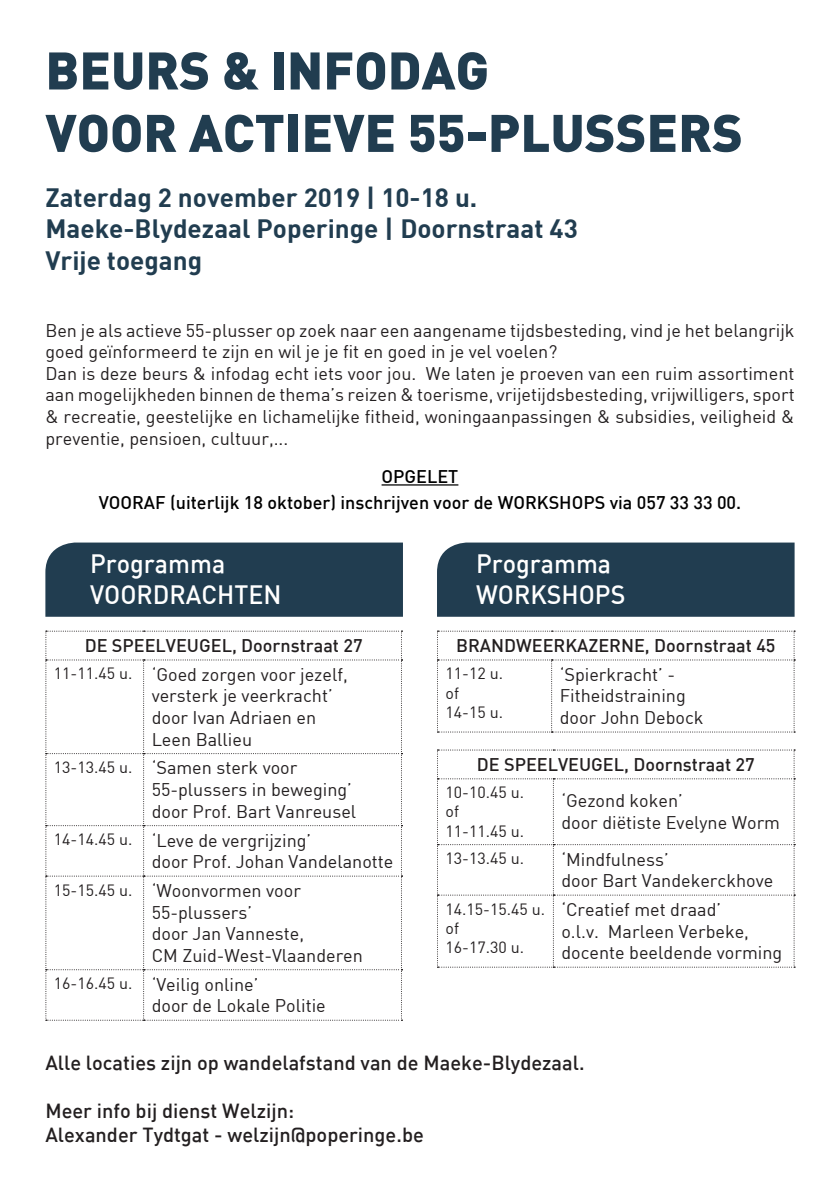
<style>
.page{position:relative;width:840px;height:1191px;background:#fff}
.page>*{position:absolute;margin:0;border:0;box-sizing:border-box;transform-origin:0 0}
.t1{font:900 52px/62.4px "DIN";color:#213d50}
.t2{font:700 26px/31.2px "DIN";color:#213d50}
.t3{font:500 26px/31.2px "DIN";color:#fff;scale:.96 1}
.t4{font:500 20px/24px "DIN";color:#231f20}
.t5{font:18px/21.6px "DIN";color:#231f20}
.t6{font:500 18px/28.8px "DIN";color:#231f20}
.t7{font:500 18px/26px "DIN";color:#000;text-align:center}
.t8{font:16px/19.2px "DIN";color:#231f20}
.s1{font-weight:400;font-size:16px}
.s2{font-weight:400}
.s3{font-size:16px}
</style>
<div class="page">
<hr style="left:381px;top:484px;width:77px;height:1px;background:#000">
<div style="left:45px;top:542px;width:358px;height:75px;background:#213d50"></div>
<div style="left:437px;top:542px;width:357px;height:75px;background:#213d50"></div>
<svg style="left:45px;top:630px;width:357px;height:390px"></svg>
<svg style="left:437px;top:630px;width:357px;height:102px"></svg>
<svg style="left:437px;top:749px;width:357px;height:218px"></svg>
<h1 class="t1" style="left:45px;top:37px;width:698px">BEURS &amp; INFODAG<br>VOOR ACTIEVE 55-PLUSSERS</h1>
<h2 class="t2" style="left:45px;top:181px;width:533px">Zaterdag 2 november 2019 | 10-18 u.<br>Maeke-Blydezaal Poperinge | Doornstraat 43<br>Vrije toegang</h2>
<p class="t5" style="left:45px;top:319px;width:750px">Ben je als actieve 55-plusser op zoek naar een aangename tijdsbesteding, vind je het belangrijk goed geïnformeerd te zijn en wil je je fit en goed in je vel voelen?<br>Dan is deze beurs &amp; infodag echt iets voor jou. We laten je proeven van een ruim assortiment aan mogelijkheden binnen de thema’s reizen &amp; toerisme, vrijetijdsbesteding, vrijwilligers, sport &amp; recreatie, geestelijke en lichamelijke fitheid, woningaanpassingen &amp; subsidies, veiligheid &amp; preventie, pensioen, cultuur,...</p>
<p class="t7" style="left:99px;top:463px;width:643px">OPGELET<br>VOORAF (uiterlijk 18 oktober) inschrijven voor de WORKSHOPS via 057 33 33 00.</p>
<h2 class="t3" style="left:90px;top:547px;width:201px">Programma<br>VOORDRACHTEN</h2>
<h2 class="t3" style="left:476px;top:547px;width:157px">Programma<br>WORKSHOPS</h2>
<p class="t6" style="left:54px;top:630px;width:310px;text-indent:31px">DE SPEELVEUGEL, Doornstraat 27<br><span class="s1">11-11.45 u.</span> <span class="s2">‘Goed zorgen voor jezelf,</span></p>
<p class="t5" style="left:152px;top:685px;width:182px">versterk je veerkracht’ door Ivan Adriaen en<br>Leen Ballieu</p>
<p class="t5" style="left:152px;top:757px;width:206px;text-indent:-98px"><span class="s3">13-13.45 u.</span> ‘Samen sterk voor<br>55-plussers in beweging’ door Prof. Bart Vanreusel</p>
<p class="t5" style="left:152px;top:829px;width:243px;text-indent:-98px"><span class="s3">14-14.45 u.</span> ‘Leve de vergrijzing’<br>door Prof. Johan Vandelanotte</p>
<p class="t5" style="left:152px;top:879px;width:213px;text-indent:-98px"><span class="s3">15-15.45 u.</span> ‘Woonvormen voor<br>55-plussers’<br>door Jan Vanneste,<br>CM Zuid-West-Vlaanderen</p>
<p class="t5" style="left:152px;top:973px;width:175px;text-indent:-98px"><span class="s3">16-16.45 u.</span> ‘Veilig online’<br>door de Lokale Politie</p>
<p class="t6" style="left:456px;top:630px;width:321px">BRANDWEERKAZERNE, Doornstraat 45</p>
<p class="t8" style="left:445px;top:663px;width:59px">11-12 u. of<br>14-15 u.</p>
<p class="t5" style="left:559px;top:663px;width:145px">‘Spierkracht’ -<br>Fitheidstraining door John Debock</p>
<p class="t6" style="left:476px;top:749px;width:279px">DE SPEELVEUGEL, Doornstraat 27</p>
<p class="t8" style="left:445px;top:782px;width:80px">10-10.45 u. of<br>11-11.45 u.</p>
<p class="t5" style="left:561px;top:789px;width:220px">‘Gezond koken’<br>door diëtiste Evelyne Worm</p>
<p class="t8" style="left:445px;top:848px;width:80px">13-13.45 u.</p>
<p class="t5" style="left:561px;top:848px;width:213px">‘Mindfulness’<br>door Bart Vandekerckhove</p>
<p class="t8" style="left:445px;top:899px;width:101px">14.15-15.45 u. of<br>16-17.30 u.</p>
<p class="t5" style="left:561px;top:898px;width:222px">‘Creatief met draad’<br>o.l.v. Marleen Verbeke, docente beeldende vorming</p>
<p class="t4" style="left:45px;top:1049px;width:540px">Alle locaties zijn op wandelafstand van de Maeke-Blydezaal.</p>
<p class="t4" style="left:45px;top:1097px;width:380px">Meer info bij dienst Welzijn:<br>Alexander Tydtgat - welzijn@poperinge.be</p>
</div>
